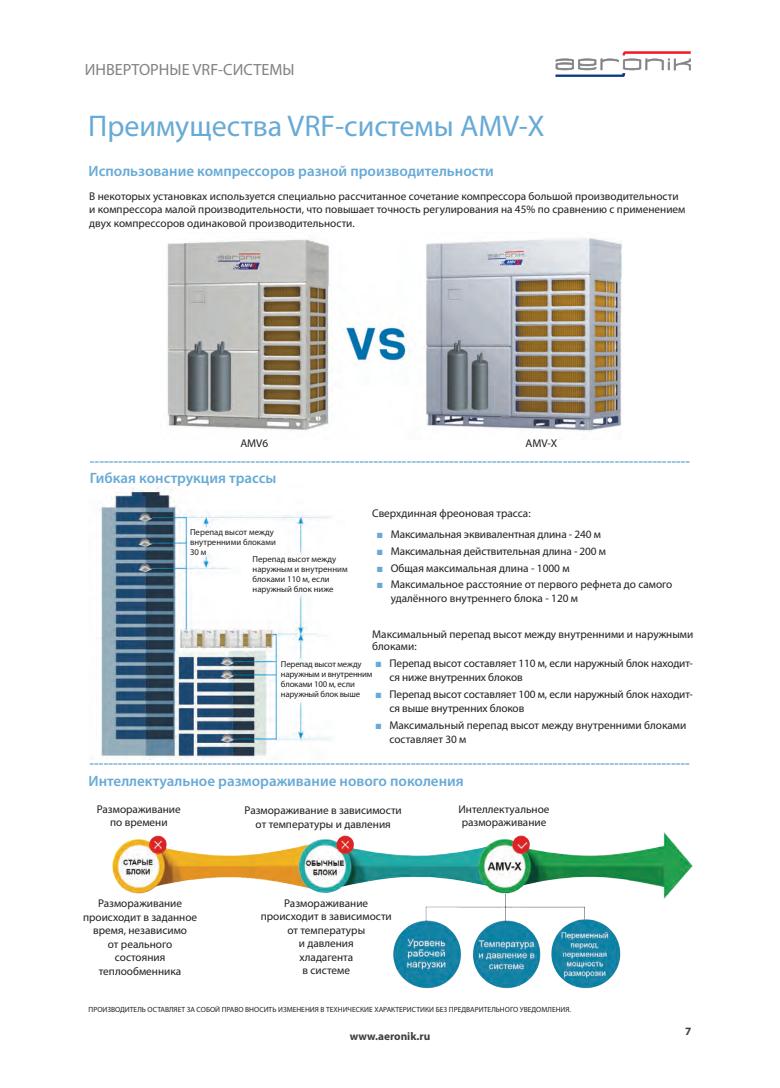
<style>
.page{position:relative;width:780px;height:1088px;background:#fff}
.page>*{position:absolute;margin:0;border:0;box-sizing:border-box;transform-origin:0 0}
.t1{font:30px "Myriad Pro";color:#68aad6}
.t2{font:16.25px "Myriad Pro";color:#808285}
.t3{font:600 15px/18.5px "Myriad Pro";color:#68aad6}
.t4{font:11.25px/13.5px "Myriad Pro";color:#231f20}
.t5{font:700 11.25px "Myriad Pro";color:#3e3e3f}
.t6{font:8.75px/10px "Myriad Pro";color:#231f20}
.t7{font:8.75px/10px "Myriad Pro";letter-spacing:-.02em;color:#231f20}
.t8{font:7.5px "Myriad Pro";color:#231f20}
.s1{font-family:"Arial";color:#68aad6}
</style>
<div class="page">
<svg style="left:555px;top:51px;width:136px;height:26px"></svg>
<img style="left:112px;top:832px;width:581px;height:67px">
<img style="left:390px;top:895px;width:237px;height:94px">
<img style="left:167px;top:238px;width:456px;height:202px">
<img style="left:99px;top:487px;width:233px;height:272px">
<h2 class="t2" style="left:85px;top:60px;width:211px">ИНВЕРТОРНЫЕ VRF-СИСТЕМЫ</h2>
<h1 class="t1" style="left:88px;top:107px;width:457px">Преимущества VRF-сиcтемы AMV-X</h1>
<h3 class="t3" style="left:89px;top:161px;width:407px">Использование компрессоров разной производительности</h3>
<p class="t4" style="left:89px;top:189px;width:597px">В некоторых установках используется специально рассчитанное сочетание компрессора большой производительности и компрессора малой производительности, что повышает точность регулирования на 45% по сравнению с применением двух компрессоров одинаковой производительности.</p>
<p class="t4" style="left:240px;top:436px;width:29px">AMV6</p>
<p class="t4" style="left:525px;top:436px;width:33px">AMV-X</p>
<h3 class="t3" style="left:90px;top:468px;width:188px">Гибкая конструкция трассы</h3>
<h3 class="t3" style="left:90px;top:452px;width:602px">-------------------------------------------------------------------------------------------------------------------------------</h3>
<p class="t4" style="left:372px;top:507px;width:160px">Сверхдинная фреоновая трасса:</p>
<p class="t4" style="left:376px;top:527px;width:226px"><span class="s1">■</span> Максимальная эквивалентная длина - 240 м</p>
<p class="t4" style="left:376px;top:544px;width:231px"><span class="s1">■</span> Максимальная действительная длина - 200 м</p>
<p class="t4" style="left:376px;top:561px;width:195px"><span class="s1">■</span> Общая максимальная длина - 1000 м</p>
<p class="t4" style="left:390px;top:577px;width:283px;text-indent:-14px"><span class="s1">■</span> Максимальное расстояние от первого рефнета до самого удалённого внутреннего блока - 120 м</p>
<p class="t4" style="left:372px;top:627px;width:322px;line-height:12.5px">Максимальный перепад высот между внутренними и наружными блоками:</p>
<p class="t4" style="left:389px;top:656px;width:305px;text-indent:-14px"><span class="s1">■</span> Перепад высот составляет 110 м, если наружный блок находит&shy;ся ниже внутренних блоков</p>
<p class="t4" style="left:389px;top:687px;width:305px;text-indent:-14px"><span class="s1">■</span> Перепад высот составляет 100 м, если наружный блок находит&shy;ся выше внутренних блоков</p>
<p class="t4" style="left:389px;top:718px;width:298px;text-indent:-14px"><span class="s1">■</span> Максимальный перепад высот между внутренними блоками составляет 30 м</p>
<p class="t6" style="left:190px;top:526px;width:87px">Перепад высот между внутренними блоками<br>30 м</p>
<p class="t6" style="left:252px;top:554px;width:96px">Перепад высот между наружным и внутренним блоками 110 м, если наружный блок ниже</p>
<p class="t7" style="left:281px;top:659px;width:93px">Перепад высот между наружным и внутренним блоками 100 м, если наружный блок выше</p>
<h3 class="t3" style="left:89px;top:753px;width:602px">-------------------------------------------------------------------------------------------------------------------------------<br>Интеллектуальное размораживание нового поколения</h3>
<p class="t4" style="left:97px;top:802px;width:85px;text-align:center">Размораживание по времени</p>
<p class="t4" style="left:244px;top:803px;width:159px;text-align:center">Размораживание в зависимости от температуры и давления</p>
<p class="t4" style="left:458px;top:802px;width:93px">Интеллектуальное размораживание</p>
<p class="t4" style="left:83px;top:896px;width:116px;text-align:center">Размораживание происходит в заданное время, независимо<br>от реального состояния теплообменника</p>
<p class="t4" style="left:261px;top:896px;width:133px;text-align:center">Размораживание происходит в зависимости от температуры<br>и давления<br>хладагента<br>в системе</p>
<p class="t8" style="left:89px;top:1005px;width:484px">ПРОИЗВОДИТЕЛЬ ОСТАВЛЯЕТ ЗА СОБОЙ ПРАВО ВНОСИТЬ ИЗМЕНЕНИЯ В ТЕХНИЧЕСКИЕ ХАРАКТЕРИСТИКИ БЕЗ ПРЕДВАРИТЕЛЬНОГО УВЕДОМЛЕНИЯ.</p>
<p class="t5" style="left:349px;top:1029px;width:82px">www.aeronik.ru</p>
<p class="t5" style="left:685px;top:1023px;width:8px">7</p>
</div>
